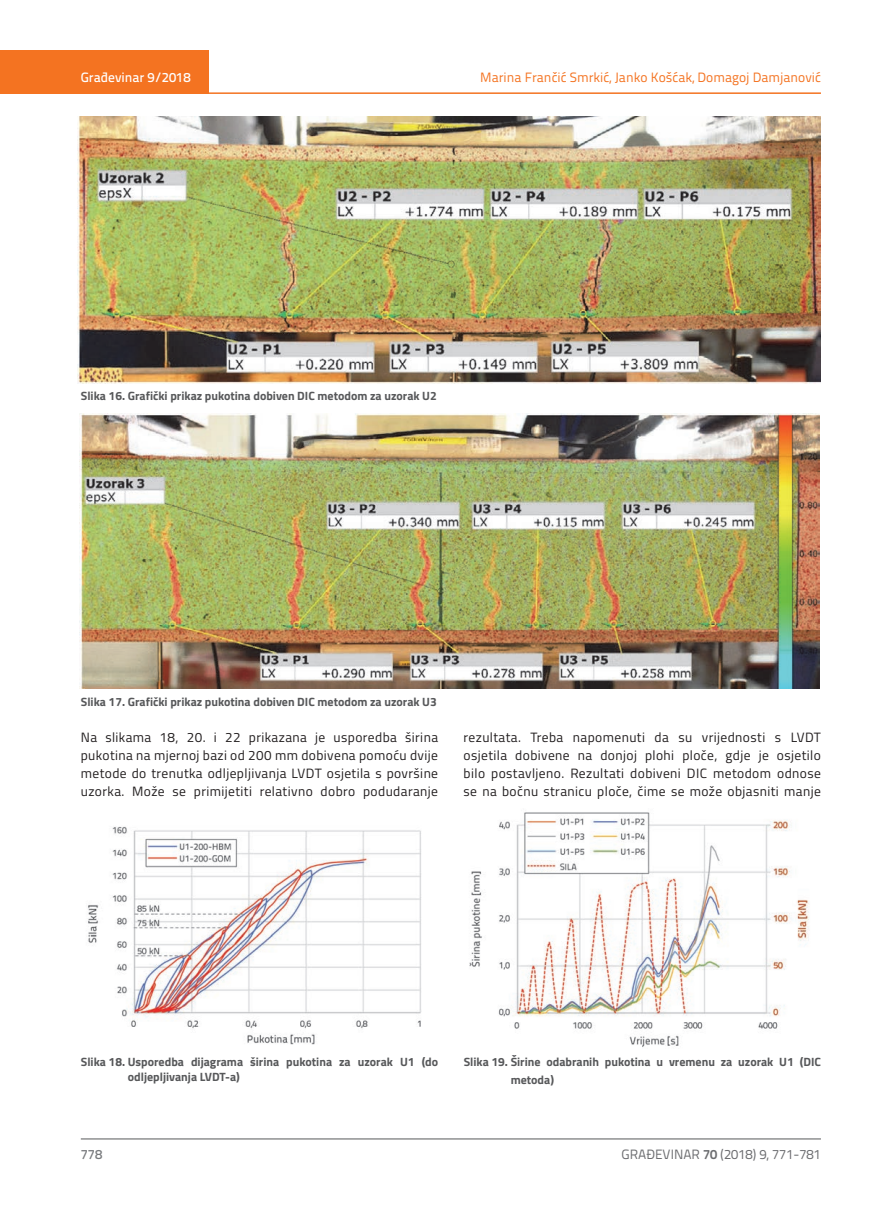
<style>
.page{position:relative;width:872px;height:1212px;background:#fff}
.page>*{position:absolute;margin:0;border:0;box-sizing:border-box;transform-origin:0 0}
.t1{font:13.5px/18px "Titillium";letter-spacing:.03em;color:#231f20;text-align:justify}
.t2{font:13.5px "Titillium Text 22 L";color:#f47321}
.t3{font:13.5px "Titillium Text 22 L";color:#6c6d70}
.t4{font:500 13.5px "Titillium Text 22 L";color:#fff}
.t5{font:500 13.5px "Titillium Text 22 L";color:#787a7d}
.t6{font:700 12px/15px "Titillium";color:#57585a}
.s1{font-weight:700}
</style>
<div class="page">
<div style="left:0;top:50px;width:208px;height:44px;background:#f47321"></div>
<hr style="left:0;top:92px;width:821px;height:2px;background:#f47321">
<hr style="left:81px;top:1139px;width:740px;height:1px;background:#57585a">
<img style="left:78px;top:117px;width:743px;height:266px">
<img style="left:79px;top:413px;width:740px;height:276px">
<img style="left:88px;top:826px;width:334px;height:219px">
<img style="left:469px;top:812px;width:340px;height:235px">
<p class="t4" style="left:81px;top:67px;width:111px">Građevinar 9/2018</p>
<p class="t2" style="left:480px;top:68px;width:342px">Marina Frančić Smrkić, Janko Košćak, Domagoj Damjanović</p>
<p class="t6" style="left:81px;top:387px;width:357px">Slika 16. Grafički prikaz pukotina dobiven DIC metodom za uzorak U2</p>
<p class="t6" style="left:81px;top:694px;width:357px">Slika 17. Grafički prikaz pukotina dobiven DIC metodom za uzorak U3</p>
<p class="t1" style="left:81px;top:728px;width:359px">Na slikama 18, 20. i 22 prikazana je usporedba širina pukotina na mjernoj bazi od 200 mm dobivena pomoću dvije metode do trenutka odljepljivanja LVDT osjetila s površine uzorka. Može se primijetiti relativno dobro podudaranje</p>
<p class="t1" style="left:463px;top:728px;width:359px">rezultata. Treba napomenuti da su vrijednosti s LVDT osjetila dobivene na donjoj plohi ploče, gdje je osjetilo bilo postavljeno. Rezultati dobiveni DIC metodom odnose se na bočnu stranicu ploče, čime se može objasniti manje</p>
<p class="t6" style="left:128px;top:1054px;width:312px;text-indent:-47px">Slika 18. Usporedba dijagrama širina pukotina za uzorak U1 (do odljepljivanja LVDT-a)</p>
<p class="t6" style="left:510px;top:1052px;width:312px;line-height:18px;text-indent:-47px">Slika 19. Širine odabranih pukotina u vremenu za uzorak U1 (DIC metoda)</p>
<p class="t5" style="left:81px;top:1144px;width:23px">778</p>
<p class="t3" style="left:621px;top:1144px;width:201px">GRAĐEVINAR <span class="s1">70</span> (2018) 9, 771-781</p>
</div>
